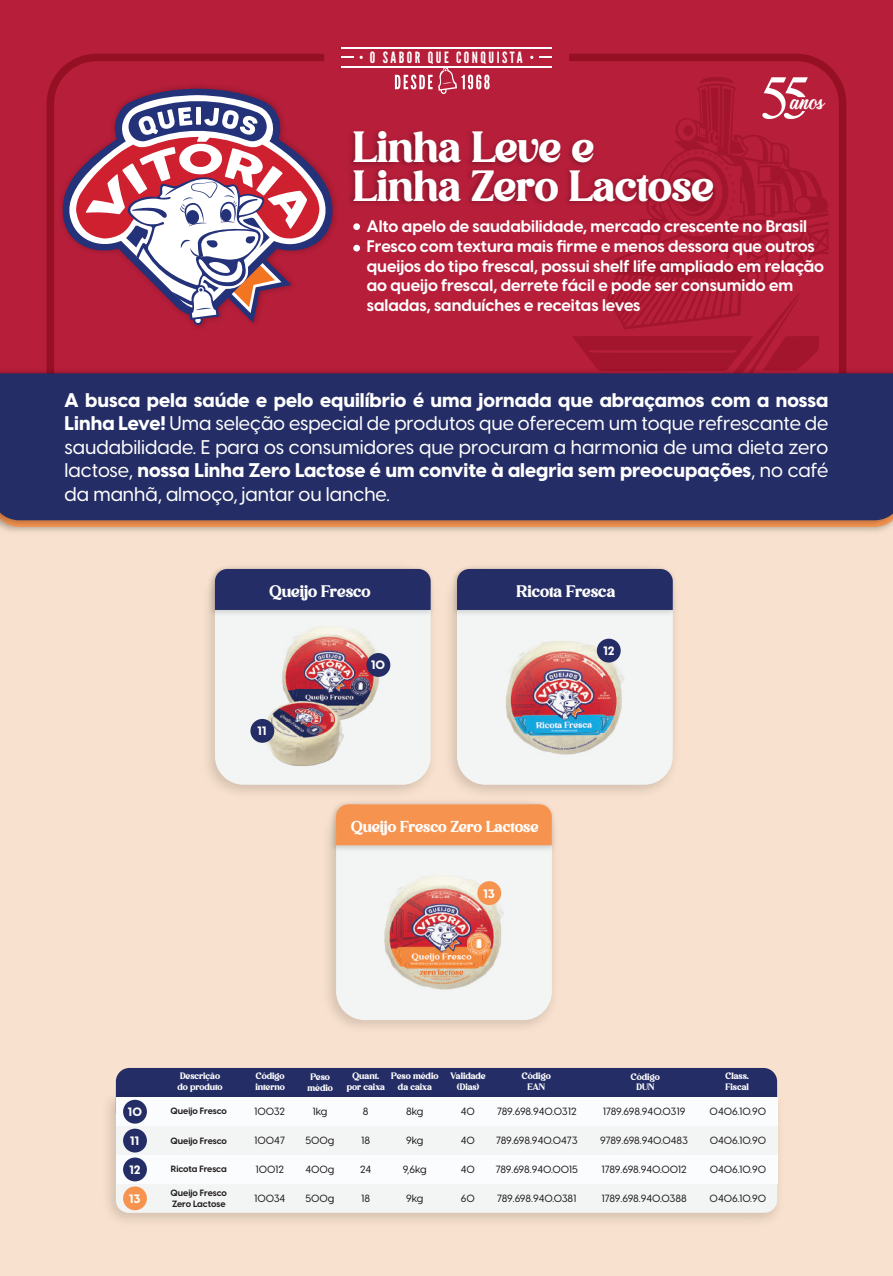
<style>
.page{position:relative;width:893px;height:1276px;background:#fff}
.page>*{position:absolute;margin:0;border:0;box-sizing:border-box;transform-origin:0 0}
.t1{font:42.15px/38.4px "Avigea";color:#fff}
.t2{font:26.25px "Michland";color:#fff}
.t3{font:500 19.5px/23.4px "Visby CF";color:#fff;text-align:justify}
.t4{font:700 16.5px/19.8px "Visby CF";color:#fff}
.t5{font:16.2px "Avigea";color:#fff}
.t6{font:15.45px "League Gothic";letter-spacing:.16em;color:#fff}
.t7{font:15.3px "Avigea";color:#fff}
.t8{font:800 12px "Visby CF";color:#fff}
.t9{font:500 10.35px "Visby CF";color:#211e1e}
.t10{font:9px/10.8px "Avigea";color:#fff;text-align:center}
.t11{font:700 9px/10.8px "Visby CF";color:#211e1e}
.s1{font-weight:800}
</style>
<div class="page">
<div style="left:0;top:0;width:893px;height:456px;background:#b61e3a"></div>
<div style="left:47px;top:54px;width:799px;height:697px;border:8px solid #a31f35;border-radius:46px"></div>
<div style="left:0;top:538px;width:893px;height:738px;background:#f8e1ce"></div>
<svg style="left:572px;top:77px;width:256px;height:288px"></svg>
<svg style="left:395px;top:68px;width:95px;height:26px"></svg>
<hr style="left:341px;top:47px;width:211px;height:1px;background:#fff">
<hr style="left:341px;top:66px;width:211px;height:2px;background:#fff">
<svg style="left:341px;top:57px;width:13px;height:1px"></svg>
<svg style="left:539px;top:57px;width:13px;height:1px"></svg>
<img style="left:0;top:365px;width:893px;height:167px">
<div style="left:0;top:373px;width:893px;height:147px;background:#242d65"></div>
<div style="left:116px;top:1068px;width:661px;height:17px;background:#242d65"></div>
<img style="left:96px;top:1085px;width:693px;height:147px">
<div style="left:116px;top:1184px;width:661px;height:28px;background:#f3f5f5"></div>
<div style="left:123px;top:1186px;width:24px;height:24px;background:#f6944f;border-radius:50%"></div>
<div style="left:116px;top:1155px;width:661px;height:29px;background:#fbfcfd"></div>
<div style="left:123px;top:1157px;width:24px;height:24px;background:#242d65;border-radius:50%"></div>
<div style="left:116px;top:1126px;width:661px;height:29px;background:#f3f5f5"></div>
<div style="left:123px;top:1128px;width:24px;height:24px;background:#242d65;border-radius:50%"></div>
<div style="left:116px;top:1097px;width:661px;height:29px;background:#fbfcfd"></div>
<div style="left:123px;top:1099px;width:24px;height:24px;background:#242d65;border-radius:50%"></div>
<img style="left:443px;top:557px;width:243px;height:247px">
<div style="left:457px;top:569px;width:216px;height:216px;background:#f3f5f5;border-radius:29px"></div>
<img style="left:448px;top:562px;width:231px;height:57px">
<div style="left:457px;top:569px;width:216px;height:41px;background:#242d65"></div>
<img style="left:459px;top:622px;width:219px;height:147px">
<div style="left:597px;top:638px;width:24px;height:24px;background:#242d65;border-radius:50%"></div>
<img style="left:317px;top:792px;width:247px;height:246px">
<div style="left:336px;top:804px;width:216px;height:216px;background:#f3f5f5;border-radius:29px"></div>
<img style="left:328px;top:798px;width:229px;height:57px">
<div style="left:336px;top:804px;width:216px;height:41px;background:#f6944f"></div>
<img style="left:337px;top:856px;width:221px;height:148px">
<div style="left:477px;top:881px;width:24px;height:24px;background:#f6944f;border-radius:50%"></div>
<img style="left:197px;top:557px;width:246px;height:247px">
<div style="left:215px;top:569px;width:216px;height:216px;background:#f3f5f5;border-radius:29px"></div>
<img style="left:206px;top:562px;width:231px;height:57px">
<div style="left:215px;top:569px;width:216px;height:41px;background:#242d65"></div>
<img style="left:242px;top:610px;width:185px;height:98px">
<img style="left:242px;top:688px;width:124px;height:78px">
<div style="left:366px;top:653px;width:24px;height:24px;background:#242d65;border-radius:50%"></div>
<div style="left:250px;top:719px;width:24px;height:24px;background:#242d65;border-radius:50%"></div>
<svg style="left:62px;top:89px;width:273px;height:145px"></svg>
<svg style="left:64px;top:95px;width:265px;height:150px"></svg>
<svg style="left:193px;top:315px;width:10px;height:10px"></svg>
<svg style="left:76px;top:97px;width:243px;height:226px"></svg>
<img style="left:350px;top:120px;width:380px;height:102px">
<svg style="left:353px;top:223px;width:7px;height:7px"></svg>
<svg style="left:353px;top:244px;width:7px;height:8px"></svg>
<p class="t6" style="left:370px;top:48px;width:154px">O SABOR QUE CONQUISTA</p>
<h2 class="t2" style="left:791px;top:90px;width:35px">anos</h2>
<h1 class="t1" style="left:353px;top:129px;width:362px">Linha Leve e<br>Linha Zero Lactose</h1>
<p class="t4" style="left:367px;top:215px;width:459px">Alto apelo de saudabilidade, mercado crescente no Brasil Fresco com textura mais firme e menos dessora que outros queijos do tipo frescal, possui shelf life ampliado em relação ao queijo frescal, derrete fácil e pode ser consumido em saladas, sanduíches e receitas leves</p>
<p class="t3" style="left:65px;top:387px;width:765px"><span class="s1">A busca pela saúde e pelo equilíbrio é uma jornada que abraçamos com a nossa Linha Leve!</span> Uma seleção especial de produtos que oferecem um toque refrescante de saudabilidade. E para os consumidores que procuram a harmonia de uma dieta zero lactose, <span class="s1">nossa Linha Zero Lactose é um convite à alegria sem preocupações</span>, no café da manhã, almoço, jantar ou lanche.</p>
<p class="t5" style="left:270px;top:581px;width:103px">Queijo Fresco</p>
<p class="t8" style="left:257px;top:721px;width:11px">11</p>
<p class="t8" style="left:371px;top:656px;width:16px">10</p>
<p class="t5" style="left:516px;top:581px;width:100px">Ricota Fresca</p>
<p class="t8" style="left:603px;top:641px;width:13px">12</p>
<p class="t7" style="left:351px;top:817px;width:189px">Queijo Fresco Zero Lactose</p>
<p class="t8" style="left:483px;top:884px;width:13px">13</p>
<p class="t10" style="left:256px;top:1071px;width:31px;text-align:left">Código interno</p>
<p class="t10" style="left:307px;top:1071px;width:27px">Peso médio</p>
<p class="t10" style="left:347px;top:1071px;width:40px">Quant. por caixa</p>
<p class="t10" style="left:391px;top:1071px;width:49px">Peso médio da caixa</p>
<p class="t10" style="left:522px;top:1071px;width:30px">Código<br>EAN</p>
<p class="t10" style="left:631px;top:1071px;width:30px">Código<br>DUN</p>
<p class="t10" style="left:725px;top:1071px;width:25px;text-align:left">Class.<br>Fiscal</p>
<p class="t10" style="left:177px;top:1071px;width:47px;text-align:left">Descrição do produto</p>
<p class="t10" style="left:450px;top:1071px;width:37px">Validade (Dias)</p>
<p class="t8" style="left:128px;top:1102px;width:16px">10</p>
<p class="t11" style="left:171px;top:1105px;width:58px">Queijo Fresco</p>
<p class="t9" style="left:254px;top:1104px;width:32px">10032</p>
<p class="t9" style="left:312px;top:1104px;width:16px">1kg</p>
<p class="t9" style="left:363px;top:1104px;width:7px">8</p>
<p class="t9" style="left:406px;top:1104px;width:19px">8kg</p>
<p class="t9" style="left:461px;top:1104px;width:16px">40</p>
<p class="t9" style="left:497px;top:1104px;width:81px">789.698.940.0312</p>
<p class="t9" style="left:603px;top:1104px;width:84px">1789.698.940.0319</p>
<p class="t9" style="left:710px;top:1104px;width:58px">0406.10.90</p>
<p class="t8" style="left:130px;top:1131px;width:11px">11</p>
<p class="t11" style="left:171px;top:1134px;width:58px">Queijo Fresco</p>
<p class="t9" style="left:254px;top:1132px;width:32px">10047</p>
<p class="t9" style="left:305px;top:1132px;width:31px">500g</p>
<p class="t9" style="left:361px;top:1132px;width:11px">18</p>
<p class="t9" style="left:406px;top:1132px;width:19px">9kg</p>
<p class="t9" style="left:461px;top:1132px;width:16px">40</p>
<p class="t9" style="left:496px;top:1132px;width:83px">789.698.940.0473</p>
<p class="t9" style="left:600px;top:1133px;width:89px">9789.698.940.0483</p>
<p class="t9" style="left:710px;top:1132px;width:58px">0406.10.90</p>
<p class="t8" style="left:129px;top:1160px;width:13px">12</p>
<p class="t11" style="left:171px;top:1163px;width:57px">Ricota Fresca</p>
<p class="t9" style="left:255px;top:1161px;width:30px">10012</p>
<p class="t9" style="left:305px;top:1161px;width:30px">400g</p>
<p class="t9" style="left:360px;top:1161px;width:13px">24</p>
<p class="t9" style="left:403px;top:1161px;width:25px">9,6kg</p>
<p class="t9" style="left:461px;top:1161px;width:16px">40</p>
<p class="t9" style="left:496px;top:1161px;width:84px">789.698.940.0015</p>
<p class="t9" style="left:602px;top:1161px;width:87px">1789.698.940.0012</p>
<p class="t9" style="left:710px;top:1161px;width:58px">0406.10.90</p>
<p class="t8" style="left:129px;top:1189px;width:13px">13</p>
<p class="t11" style="left:171px;top:1186px;width:58px">Queijo Fresco<br>Zero Lactose</p>
<p class="t9" style="left:254px;top:1190px;width:33px">10034</p>
<p class="t9" style="left:305px;top:1190px;width:31px">500g</p>
<p class="t9" style="left:361px;top:1190px;width:11px">18</p>
<p class="t9" style="left:406px;top:1190px;width:19px">9kg</p>
<p class="t9" style="left:461px;top:1190px;width:15px">60</p>
<p class="t9" style="left:497px;top:1190px;width:81px">789.698.940.0381</p>
<p class="t9" style="left:602px;top:1190px;width:87px">1789.698.940.0388</p>
<p class="t9" style="left:710px;top:1190px;width:58px">0406.10.90</p>
</div>
